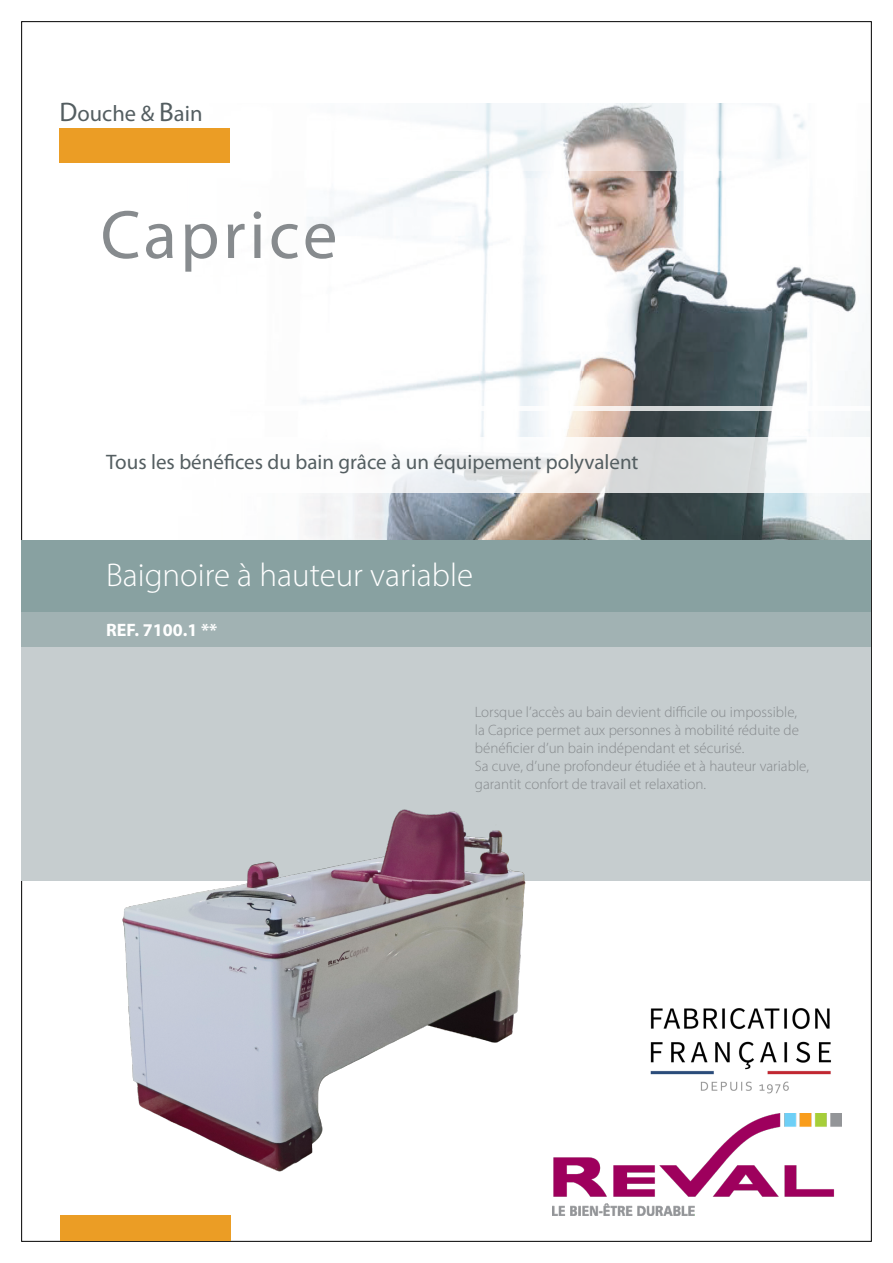
<style>
.page{position:relative;width:893px;height:1263px;background:#fff}
.page>*{position:absolute;margin:0;border:0;box-sizing:border-box;transform-origin:0 0}
.t1{font:69px "Myriad Pro";letter-spacing:.05em;color:#878b8e}
.t2{font:300 33px "Myriad Pro";color:#fff}
.t3{font:22.5px "Myriad Pro";color:#545e61}
.t4{font:21px "Myriad Pro";color:#545e61}
.t5{font:700 18px "Myriad Pro";color:#fff}
.t6{font:300 15px/18px "Myriad Pro";color:#878b8e}
.s1{font-size:27px}
</style>
<div class="page">
<img style="left:302px;top:171px;width:568px;height:369px">
<svg style="left:59px;top:103px;width:746px;height:68px"></svg>
<svg style="left:302px;top:437px;width:568px;height:55px;fill:#f6f7f6"></svg>
<svg style="left:302px;top:406px;width:568px;height:4px"></svg>
<div style="left:60px;top:128px;width:170px;height:34px;background:#eb9d25"></div>
<div style="left:60px;top:1215px;width:170px;height:26px;background:#eb9d25"></div>
<div style="left:22px;top:541px;width:849px;height:72px;background:#88a1a1"></div>
<div style="left:22px;top:613px;width:849px;height:34px;background:#a1b2b3"></div>
<div style="left:22px;top:647px;width:849px;height:234px;background:#c6cdcf"></div>
<img style="left:553px;top:1113px;width:289px;height:102px">
<img style="left:650px;top:1008px;width:181px;height:86px">
<img style="left:122px;top:809px;width:490px;height:366px">
<h3 class="t3" style="left:60px;top:100px;width:144px"><span class="s1">D</span>ouche &amp; <span class="s1">B</span>ain</h3>
<h1 class="t1" style="left:101px;top:192px;width:238px">Caprice</h1>
<h3 class="t4" style="left:106px;top:449px;width:534px">Tous les bénéfices du bain grâce à un équipement polyvalent</h3>
<h2 class="t2" style="left:106px;top:555px;width:368px">Baignoire à hauteur variable</h2>
<p class="t5" style="left:106px;top:618px;width:113px">REF. 7100.1 **</p>
<p class="t6" style="left:475px;top:703px;width:336px">Lorsque l’accès au bain devient difficile ou impossible, la Caprice permet aux personnes à mobilité réduite de bénéficier d’un bain indépendant et sécurisé.<br>Sa cuve, d’une profondeur étudiée et à hauteur variable, garantit confort de travail et relaxation.</p>
</div>
